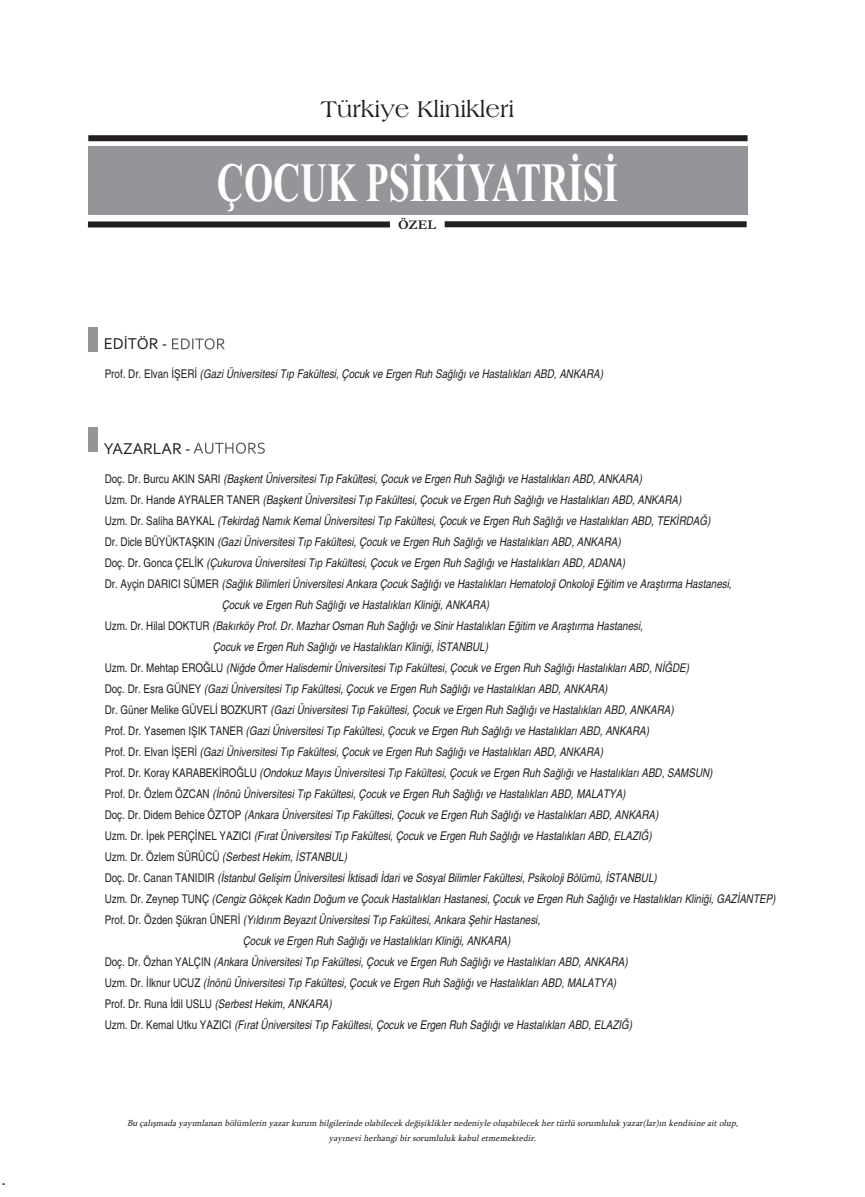
<style>
.page{position:relative;width:865px;height:1197px;background:#fff}
.page>*{position:absolute;margin:0;border:0;box-sizing:border-box;transform-origin:0 0}
.t1{font:700 55.35px "Times New Roman";color:#fff;scale:.68 1}
.t2{font:24px "Americana BT Roman";color:#231f20}
.t3{font:18px "Arial";color:#231f20}
.t4{font:16.5px "Corbel";color:#231f20}
.t5{font:700 13.5px "Garamond";color:#231f20}
.t6{font:italic condensed 12px "Helvetica";color:#231f20}
.t7{font:italic 9px/15px "Sylfaen";color:#231f20;text-align:center}
.s1{font-style:normal}
</style>
<div class="page">
<div style="left:88px;top:147px;width:659px;height:68px;background:#939598"></div>
<div style="left:88px;top:135px;width:659px;height:6px;background:#231f20"></div>
<div style="left:88px;top:221px;width:302px;height:6px;background:#231f20"></div>
<div style="left:444px;top:221px;width:302px;height:6px;background:#231f20"></div>
<div style="left:88px;top:327px;width:9px;height:25px;background:#939598"></div>
<svg style="left:172px;top:338px;width:52px;height:11px"></svg>
<div style="left:88px;top:427px;width:9px;height:25px;background:#939598"></div>
<svg style="left:193px;top:442px;width:72px;height:11px"></svg>
<h3 class="t3" style="left:1px;top:1167px;width:7px">.</h3>
<h3 class="t4" style="left:104px;top:334px;width:65px">EDİTÖR -</h3>
<h2 class="t2" style="left:321px;top:94px;width:195px">Türkiye Klinikleri</h2>
<h1 class="t1" style="left:217px;top:149px;width:591px">ÇOCUK PSİKİYATRİSİ</h1>
<p class="t5" style="left:398px;top:216px;width:39px">ÖZEL</p>
<p class="t6" style="left:105px;top:366px;width:500px"><span class="s1">Prof. Dr. Elvan İŞERİ</span> (Gazi Üniversitesi Tıp Fakültesi, Çocuk ve Ergen Ruh Sağlığı ve Hastalıkları ABD, ANKARA)</p>
<h3 class="t4" style="left:104px;top:438px;width:88px">YAZARLAR -</h3>
<p class="t6" style="left:105px;top:471px;width:539px"><span class="s1">Doç. Dr. Burcu AKIN SARI</span> (Başkent Üniversitesi Tıp Fakültesi, Çocuk ve Ergen Ruh Sağlığı ve Hastalıkları ABD, ANKARA)</p>
<p class="t6" style="left:105px;top:492px;width:578px"><span class="s1">Uzm. Dr. Hande AYRALER TANER</span> (Başkent Üniversitesi Tıp Fakültesi, Çocuk ve Ergen Ruh Sağlığı ve Hastalıkları ABD, ANKARA)</p>
<p class="t6" style="left:105px;top:513px;width:607px"><span class="s1">Uzm. Dr. Saliha BAYKAL</span> (Tekirdağ Namık Kemal Üniversitesi Tıp Fakültesi, Çocuk ve Ergen Ruh Sağlığı ve Hastalıkları ABD, TEKİRDAĞ)</p>
<p class="t6" style="left:105px;top:534px;width:517px"><span class="s1">Dr. Dicle BÜYÜKTAŞKIN</span> (Gazi Üniversitesi Tıp Fakültesi, Çocuk ve Ergen Ruh Sağlığı ve Hastalıkları ABD, ANKARA)</p>
<p class="t6" style="left:105px;top:555px;width:522px"><span class="s1">Doç. Dr. Gonca ÇELİK</span> (Çukurova Üniversitesi Tıp Fakültesi, Çocuk ve Ergen Ruh Sağlığı ve Hastalıkları ABD, ADANA)</p>
<p class="t6" style="left:105px;top:576px;width:628px"><span class="s1">Dr. Ayçin DARICI SÜMER</span> (Sağlık Bilimleri Üniversitesi Ankara Çocuk Sağlığı ve Hastalıkları Hematoloji Onkoloji Eğitim ve Araştırma Hastanesi,</p>
<p class="t6" style="left:222px;top:597px;width:269px">Çocuk ve Ergen Ruh Sağlığı ve Hastalıkları Kliniği, ANKARA)</p>
<p class="t6" style="left:105px;top:618px;width:540px"><span class="s1">Uzm. Dr. Hilal DOKTUR</span> (Bakırköy Prof. Dr. Mazhar Osman Ruh Sağlığı ve Sinir Hastalıkları Eğitim ve Araştırma Hastanesi,</p>
<p class="t6" style="left:213px;top:639px;width:277px">Çocuk ve Ergen Ruh Sağlığı ve Hastalıkları Kliniği, İSTANBUL)</p>
<p class="t6" style="left:105px;top:660px;width:586px"><span class="s1">Uzm. Dr. Mehtap EROĞLU</span> (Niğde Ömer Halisdemir Üniversitesi Tıp Fakültesi, Çocuk ve Ergen Ruh Sağlığı Hastalıkları ABD, NİĞDE)</p>
<p class="t6" style="left:105px;top:681px;width:504px"><span class="s1">Doç. Dr. Esra GÜNEY</span> (Gazi Üniversitesi Tıp Fakültesi, Çocuk ve Ergen Ruh Sağlığı ve Hastalıkları ABD, ANKARA)</p>
<p class="t6" style="left:105px;top:702px;width:570px"><span class="s1">Dr. Güner Melike GÜVELİ BOZKURT</span> (Gazi Üniversitesi Tıp Fakültesi, Çocuk ve Ergen Ruh Sağlığı ve Hastalıkları ABD, ANKARA)</p>
<p class="t6" style="left:105px;top:723px;width:546px"><span class="s1">Prof. Dr. Yasemen IŞIK TANER</span> (Gazi Üniversitesi Tıp Fakültesi, Çocuk ve Ergen Ruh Sağlığı ve Hastalıkları ABD, ANKARA)</p>
<p class="t6" style="left:105px;top:744px;width:500px"><span class="s1">Prof. Dr. Elvan İŞERİ</span> (Gazi Üniversitesi Tıp Fakültesi, Çocuk ve Ergen Ruh Sağlığı ve Hastalıkları ABD, ANKARA)</p>
<p class="t6" style="left:105px;top:765px;width:609px"><span class="s1">Prof. Dr. Koray KARABEKİROĞLU</span> (Ondokuz Mayıs Üniversitesi Tıp Fakültesi, Çocuk ve Ergen Ruh Sağlığı ve Hastalıkları ABD, SAMSUN)</p>
<p class="t6" style="left:105px;top:786px;width:522px"><span class="s1">Prof. Dr. Özlem ÖZCAN</span> (İnönü Üniversitesi Tıp Fakültesi, Çocuk ve Ergen Ruh Sağlığı ve Hastalıkları ABD, MALATYA)</p>
<p class="t6" style="left:105px;top:807px;width:555px"><span class="s1">Doç. Dr. Didem Behice ÖZTOP</span> (Ankara Üniversitesi Tıp Fakültesi, Çocuk ve Ergen Ruh Sağlığı ve Hastalıkları ABD, ANKARA)</p>
<p class="t6" style="left:105px;top:828px;width:548px"><span class="s1">Uzm. Dr. İpek PERÇİNEL YAZICI</span> (Fırat Üniversitesi Tıp Fakültesi, Çocuk ve Ergen Ruh Sağlığı ve Hastalıkları ABD, ELAZIĞ)</p>
<p class="t6" style="left:105px;top:849px;width:244px"><span class="s1">Uzm. Dr. Özlem SÜRÜCÜ</span> (Serbest Hekim, İSTANBUL)</p>
<p class="t6" style="left:105px;top:870px;width:553px"><span class="s1">Doç. Dr. Canan TANIDIR</span> (İstanbul Gelişim Üniversitesi İktisadi İdari ve Sosyal Bilimler Fakültesi, Psikoloji Bölümü, İSTANBUL)</p>
<p class="t6" style="left:105px;top:891px;width:672px"><span class="s1">Uzm. Dr. Zeynep TUNÇ</span> (Cengiz Gökçek Kadın Doğum ve Çocuk Hastalıkları Hastanesi, Çocuk ve Ergen Ruh Sağlığı ve Hastalıkları Kliniği, GAZİANTEP)</p>
<p class="t6" style="left:105px;top:912px;width:437px"><span class="s1">Prof. Dr. Özden Şükran ÜNERİ</span> (Yıldırım Beyazıt Üniversitesi Tıp Fakültesi, Ankara Şehir Hastanesi,</p>
<p class="t6" style="left:243px;top:933px;width:269px">Çocuk ve Ergen Ruh Sağlığı ve Hastalıkları Kliniği, ANKARA)</p>
<p class="t6" style="left:105px;top:954px;width:524px"><span class="s1">Doç. Dr. Özhan YALÇIN</span> (Ankara Üniversitesi Tıp Fakültesi, Çocuk ve Ergen Ruh Sağlığı ve Hastalıkları ABD, ANKARA)</p>
<p class="t6" style="left:105px;top:975px;width:513px"><span class="s1">Uzm. Dr. İlknur UCUZ</span> (İnönü Üniversitesi Tıp Fakültesi, Çocuk ve Ergen Ruh Sağlığı ve Hastalıkları ABD, MALATYA)</p>
<p class="t6" style="left:105px;top:996px;width:228px"><span class="s1">Prof. Dr. Runa İdil USLU</span> (Serbest Hekim, ANKARA)</p>
<p class="t6" style="left:105px;top:1017px;width:529px"><span class="s1">Uzm. Dr. Kemal Utku YAZICI</span> (Fırat Üniversitesi Tıp Fakültesi, Çocuk ve Ergen Ruh Sağlığı ve Hastalıkları ABD, ELAZIĞ)</p>
<p class="t7" style="left:127px;top:1114px;width:615px">Bu çalışmada yayımlanan bölümlerin yazar kurum bilgilerinde olabilecek değişiklikler nedeniyle oluşabilecek her türlü sorumluluk yazar(lar)ın kendisine ait olup, yayınevi herhangi bir sorumluluk kabul etmemektedir.</p>
</div>
